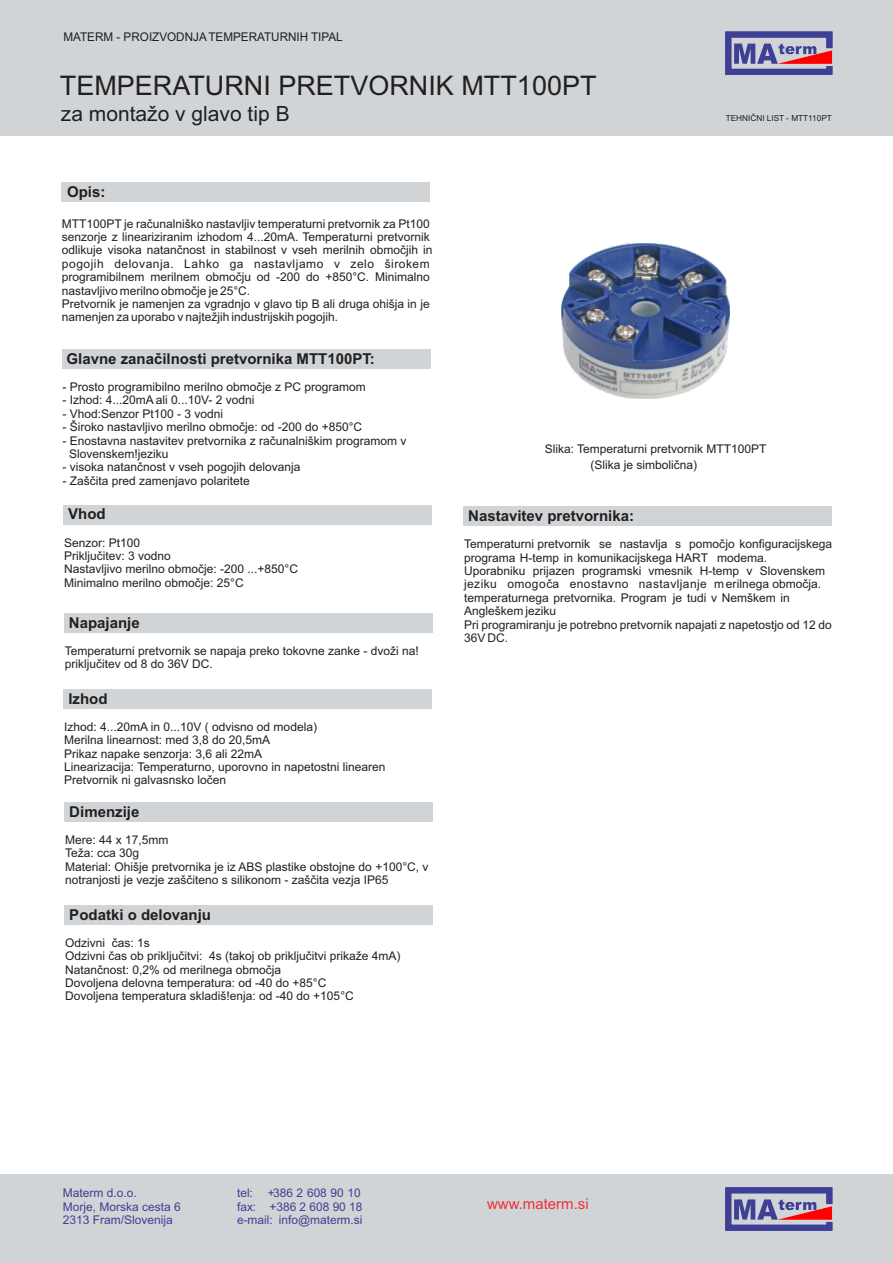
<style>
.page{position:relative;width:893px;height:1263px;background:#fff}
.page>*{position:absolute;margin:0;border:0;box-sizing:border-box;transform-origin:0 0}
.t1{font:27px "Arial";color:#211f1f}
.t2{font:21px "Arial";color:#211f1f}
.t3{font:700 15px "Arial";color:#211f1f}
.t4{font:15px "Arial";color:#ed3338}
.t5{font:12px/13.4px "Arial";color:#211f1f}
.t6{font:12px/13.4px "Arial";color:#3d4094}
.t7{font:8.25px "Arial";color:#211f1f}
</style>
<div class="page">
<div style="left:62px;top:349px;width:368px;height:20px;background:#d1d4d6"></div>
<div style="left:62px;top:182px;width:368px;height:20px;background:#d1d4d6"></div>
<div style="left:0;top:0;width:892px;height:136px;background:#d1d4d6"></div>
<div style="left:0;top:1174px;width:892px;height:89px;background:#d1d4d6"></div>
<svg style="left:725px;top:1188px;width:107px;height:42px"></svg>
<svg style="left:725px;top:32px;width:107px;height:43px"></svg>
<div style="left:64px;top:505px;width:368px;height:19px;background:#d1d4d6"></div>
<div style="left:64px;top:613px;width:368px;height:20px;background:#d1d4d6"></div>
<div style="left:64px;top:689px;width:368px;height:20px;background:#d1d4d6"></div>
<div style="left:65px;top:802px;width:368px;height:20px;background:#d1d4d6"></div>
<div style="left:65px;top:905px;width:368px;height:19px;background:#d1d4d6"></div>
<div style="left:464px;top:506px;width:367px;height:20px;background:#d1d4d6"></div>
<img style="left:561px;top:243px;width:168px;height:155px">
<p class="t5" style="left:63px;top:31px;width:281px">MATERM - PROIZVODNJATEMPERATURNIH TIPAL</p>
<h1 class="t1" style="left:60px;top:75px;width:538px">TEMPERATURNI PRETVORNIK MTT100PT</h1>
<h2 class="t2" style="left:61px;top:106px;width:230px">za montažo v glavo tip B</h2>
<p class="t3" style="left:67px;top:186px;width:40px">Opis:</p>
<p class="t5" style="left:62px;top:218px;width:372px">MTT100PT je računalniško nastavljiv temperaturni pretvornik za Pt100 senzorje z lineariziranim izhodom 4...20mA. Temperaturni pretvornik odlikuje visoka natančnost in stabilnost v vseh merilnih območjih in pogojih delovanja. Lahko ga nastavljamo v zelo širo kem programibilnem merilnem območju od -200 do +850°C. Minimalno nastavljivo merilno območje je 25°C.<br>Pretvornik je namenjen za vgradnjo v glavo tip B ali druga ohišja in je namenjen za uporabo v najtežjih industrijskih pogojih.</p>
<p class="t3" style="left:66px;top:353px;width:310px">Glavne zanačilnosti pretvornika MTT100PT:</p>
<p class="t7" style="left:725px;top:115px;width:108px">TEHNIČNI LIST - MTT110PT</p>
<p class="t5" style="left:62px;top:381px;width:305px">- Prosto programibilno merilno območje z PC programom</p>
<p class="t5" style="left:62px;top:395px;width:193px">- Izhod: 4...20mA ali 0...10V- 2 vodni</p>
<p class="t5" style="left:62px;top:408px;width:162px">- Vhod:Senzor Pt100 - 3 vodni</p>
<p class="t5" style="left:62px;top:421px;width:301px">- Široko nastavljivo merilno območje: od -200 do +850°C</p>
<p class="t5" style="left:69px;top:435px;width:339px;text-indent:-7px">- Enostavna nastavitev pretvornika z računalniškim programom v<br>Slovenskem!jeziku</p>
<p class="t5" style="left:62px;top:462px;width:239px">- visoka natančnost v vseh pogojih delovanja</p>
<p class="t5" style="left:62px;top:475px;width:189px">- Zaščita pred zamenjavo polaritete</p>
<p class="t3" style="left:68px;top:509px;width:39px">Vhod</p>
<p class="t5" style="left:64px;top:537px;width:235px">Senzor: Pt100<br>Priključitev: 3 vodno<br>Nastavljivo merilno območje: -200 ...+850°C<br>Minimalno merilno območje: 25°C</p>
<p class="t3" style="left:69px;top:617px;width:72px">Napajanje</p>
<p class="t5" style="left:65px;top:645px;width:355px">Temperaturni pretvornik se napaja preko tokovne zanke - dvoži na! priključitev od 8 do 36V DC.</p>
<p class="t3" style="left:68px;top:693px;width:41px">Izhod</p>
<p class="t5" style="left:64px;top:721px;width:323px">Izhod: 4...20mA in 0...10V ( odvisno od modela)<br>Merilna linearnost: med 3,8 do 20,5mA<br>Prikaz napake senzorja: 3,6 ali 22mA<br>Linearizacija: Temperaturno, uporovno in napetostni linearen Pretvornik ni galvasnsko ločen</p>
<p class="t3" style="left:69px;top:806px;width:71px">Dimenzije</p>
<p class="t5" style="left:65px;top:834px;width:365px">Mere: 44 x 17,5mm<br>Teža: cca 30g<br>Material: Ohišje pretvornika je iz ABS plastike obstojne do +100°C, v notranjosti je vezje zaščiteno s silikonom - zaščita vezja IP65</p>
<p class="t3" style="left:69px;top:909px;width:143px">Podatki o delovanju</p>
<p class="t5" style="left:65px;top:937px;width:337px">Odzivni čas: 1s<br>Odzivni čas ob priključitvi: 4s (takoj ob priključitvi prikaže 4mA)<br>Natančnost: 0,2% od merilnega območja<br>Dovoljena delovna temperatura: od -40 do +85°C<br>Dovoljena temperatura skladiš!enja: od -40 do +105°C</p>
<p class="t5" style="left:590px;top:442px;width:177px;line-height:16.2px;text-indent:-46px">Slika: Temperaturni pretvornik MTT100PT (Slika je simbolična)</p>
<p class="t3" style="left:468px;top:510px;width:167px">Nastavitev pretvornika:</p>
<p class="t5" style="left:464px;top:538px;width:369px">Temperaturni pretvornik se nastavlja s pomočjo konfiguracijskega programa H-temp in komunikacijskega HART modema.<br>Uporabniku prijazen programski vmesnik H-temp v Slovenskem jeziku omogoča enostavno nastavljanje merilnega območja. temperaturnega pretvornika. Program je tudi v Nemškem in Angleškem jeziku<br>Pri programiranju je potrebno pretvornik napajati z napetostjo od 12 do 36V DC.</p>
<p class="t6" style="left:63px;top:1188px;width:119px">Materm d.o.o.<br>Morje, Morska cesta 6<br>2313 Fram/Slovenija</p>
<p class="t6" style="left:237px;top:1187px;width:127px">tel: +386 2 608 90 10 fax: +386 2 608 90 18 e-mail: info@materm.si</p>
<p class="t4" style="left:487px;top:1198px;width:103px">www.materm.si</p>
</div>
